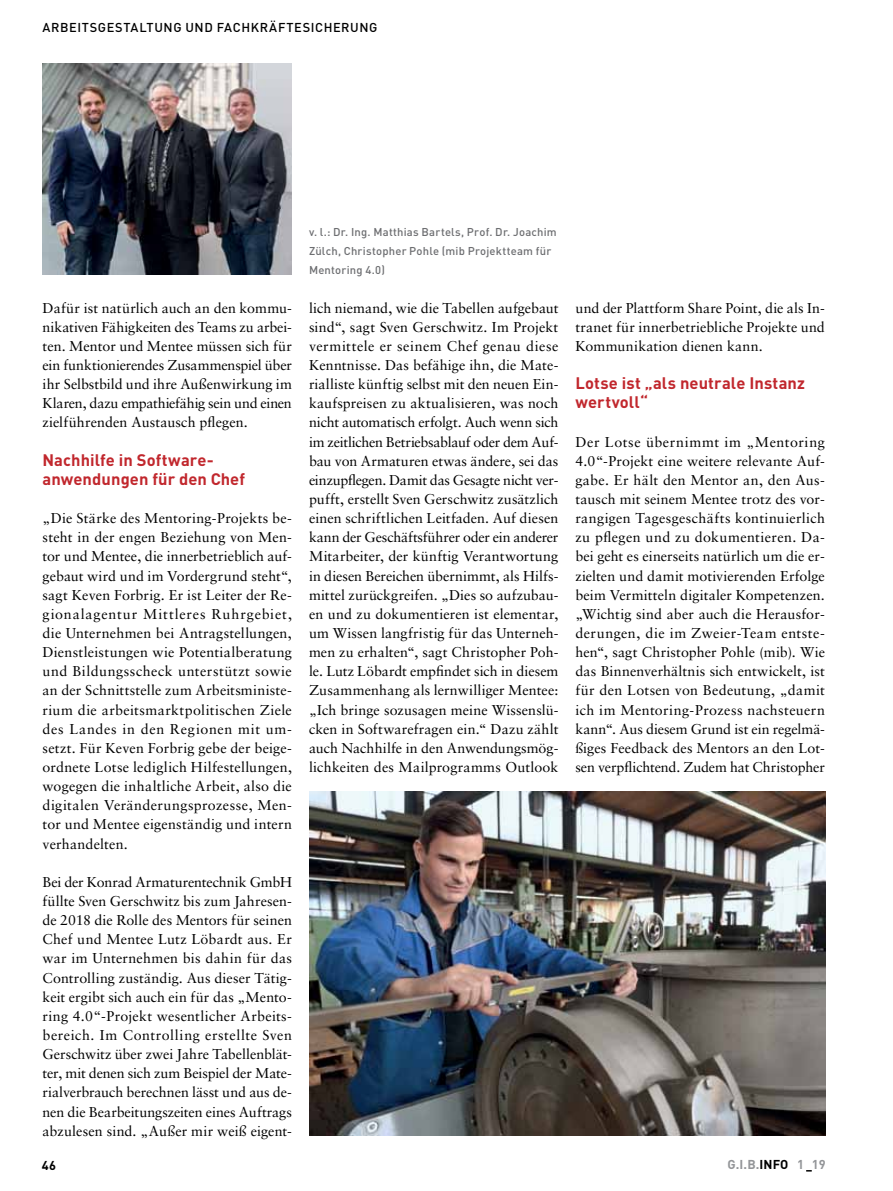
<style>
.page{position:relative;width:893px;height:1191px;background:#fff}
.page>*{position:absolute;margin:0;border:0;box-sizing:border-box;transform-origin:0 0}
._04_Zwischenüberschr{font:700 16.5px/19.2px "DIN";letter-spacing:.005em;color:#c1272d}
._07_Fließtext{font:14.25px/19.2px "Sabon LT";letter-spacing:.005em;color:#000;text-align:justify}
.t1{font:500 12.75px "DIN";letter-spacing:.045em;color:#000}
.t2{font:700 12.75px "DIN";letter-spacing:.01em;color:#939598}
.t3{font:700 12.75px "DIN";color:#000}
._11_Bildzeile{font:500 11.25px/19.2px "DIN";letter-spacing:.02em;color:#6d6e71}
.s1{color:#000}
</style>
<div class="page">
<img style="left:43px;top:64px;width:249px;height:210px">
<img style="left:310px;top:791px;width:516px;height:344px">
<p class="t1" style="left:43px;top:18px;width:336px">ARBEITSGESTALTUNG UND FACHKRÄFTESICHERUNG</p>
<p class="_07_Fließtext" style="left:43px;top:298px;width:251px">Dafür ist natürlich auch an den kommu&shy;nikativen Fähigkeiten des Teams zu arbei&shy;ten. Mentor und Mentee müssen sich für ein funktionierendes Zusammenspiel über ihr Selbstbild und ihre Außenwirkung im Klaren, dazu empathiefähig sein und einen zielführenden Austausch pflegen.</p>
<p class="_04_Zwischenüberschr" style="left:43px;top:449px;width:204px">Nachhilfe in Software&shy;anwendungen für den Chef</p>
<p class="_07_Fließtext" style="left:43px;top:508px;width:251px">„Die Stärke des Mentoring-Projekts be&shy;steht in der engen Beziehung von Men&shy;tor und Mentee, die innerbetrieblich auf&shy;gebaut wird und im Vordergrund steht“, sagt Keven Forbrig. Er ist Leiter der Re&shy;gionalagentur Mittleres Ruhrgebiet, die Unternehmen bei Antragstellungen, Dienstleistungen wie Potentialberatung und Bildungsscheck unterstützt sowie an der Schnittstelle zum Arbeitsministe&shy;rium die arbeitsmarktpolitischen Ziele des Landes in den Regionen mit um&shy;setzt. Für Keven Forbrig gebe der beige&shy;ordnete Lotse lediglich Hilfestellungen, wogegen die inhaltliche Arbeit, also die digitalen Veränderungsprozesse, Men&shy;tor und Mentee eigenständig und intern verhandelten.</p>
<p class="_07_Fließtext" style="left:43px;top:872px;width:251px">Bei der Konrad Armaturentechnik GmbH füllte Sven Gerschwitz bis zum Jahresen&shy;de 2018 die Rolle des Mentors für seinen Chef und Mentee Lutz Löbardt aus. Er war im Unternehmen bis dahin für das Controlling zuständig. Aus dieser Tätig&shy;keit ergibt sich auch ein für das „Mento&shy;ring 4.0“-Projekt wesentlicher Arbeits&shy;bereich. Im Controlling erstellte Sven Gerschwitz über zwei Jahre Tabellenblät&shy;ter, mit denen sich zum Beispiel der Mate&shy;rialverbrauch berechnen lässt und aus de&shy;nen die Bearbeitungszeiten eines Auftrags abzulesen sind. „Außer mir weiß eigent-</p>
<p class="_11_Bildzeile" style="left:309px;top:222px;width:249px">v. l.: Dr. Ing. Matthias Bartels, Prof. Dr. Joachim<br>Zülch, Christopher Pohle (mib Projektteam für<br>Mentoring 4.0)</p>
<p class="_07_Fließtext" style="left:309px;top:298px;width:251px">lich niemand, wie die Tabellen aufgebaut sind“, sagt Sven Gerschwitz. Im Projekt vermittele er seinem Chef genau diese Kenntnisse. Das befähige ihn, die Mate&shy;rialliste künftig selbst mit den neuen Ein&shy;kaufspreisen zu aktualisieren, was noch nicht automatisch erfolgt. Auch wenn sich im zeitlichen Betriebsablauf oder dem Auf&shy;bau von Armaturen etwas ändere, sei das einzupflegen. Damit das Gesagte nicht ver&shy;pufft, erstellt Sven Gerschwitz zusätzlich einen schriftlichen Leitfaden. Auf diesen kann der Geschäftsführer oder ein anderer Mitarbeiter, der künftig Verantwortung in diesen Bereichen übernimmt, als Hilfs&shy;mittel zurückgreifen. „Dies so aufzubau&shy;en und zu dokumentieren ist elementar, um Wissen langfristig für das Unterneh&shy;men zu erhalten“, sagt Christopher Poh&shy;le. Lutz Löbardt empfindet sich in diesem Zusammenhang als lernwilliger Mentee: „Ich bringe sozusagen meine Wissenslü&shy;cken in Softwarefragen ein.“ Dazu zählt auch Nachhilfe in den Anwendungsmög&shy;lichkeiten des Mailprogramms Outlook</p>
<p class="_07_Fließtext" style="left:575px;top:298px;width:251px">und der Plattform Share Point, die als In&shy;tranet für innerbetriebliche Projekte und Kommunikation dienen kann.</p>
<p class="_04_Zwischenüberschr" style="left:575px;top:373px;width:231px">Lotse ist „als neutrale Instanz wertvoll“</p>
<p class="_07_Fließtext" style="left:575px;top:432px;width:251px">Der Lotse übernimmt im „Mentoring 4.0“-Projekt eine weitere relevante Auf&shy;gabe. Er hält den Mentor an, den Aus&shy;tausch mit seinem Mentee trotz des vor&shy;rangigen Tagesgeschäfts kontinuierlich zu pflegen und zu dokumentieren. Da&shy;bei geht es einerseits natürlich um die er&shy;zielten und damit motivierenden Erfolge beim Vermitteln digitaler Kompetenzen. „Wichtig sind aber auch die Herausfor&shy;derungen, die im Zweier-Team entste&shy;hen“, sagt Christopher Pohle (mib). Wie das Binnenverhältnis sich entwickelt, ist für den Lotsen von Bedeutung, „damit ich im Mentoring-Prozess nachsteuern kann“. Aus diesem Grund ist ein regelmä&shy;ßiges Feedback des Mentors an den Lot&shy;sen verpflichtend. Zudem hat Christopher</p>
<p class="t3" style="left:42px;top:1156px;width:16px">46</p>
<p class="t2" style="left:727px;top:1156px;width:100px">G.I.B.<span class="s1">INFO</span> 1 19</p>
</div>
